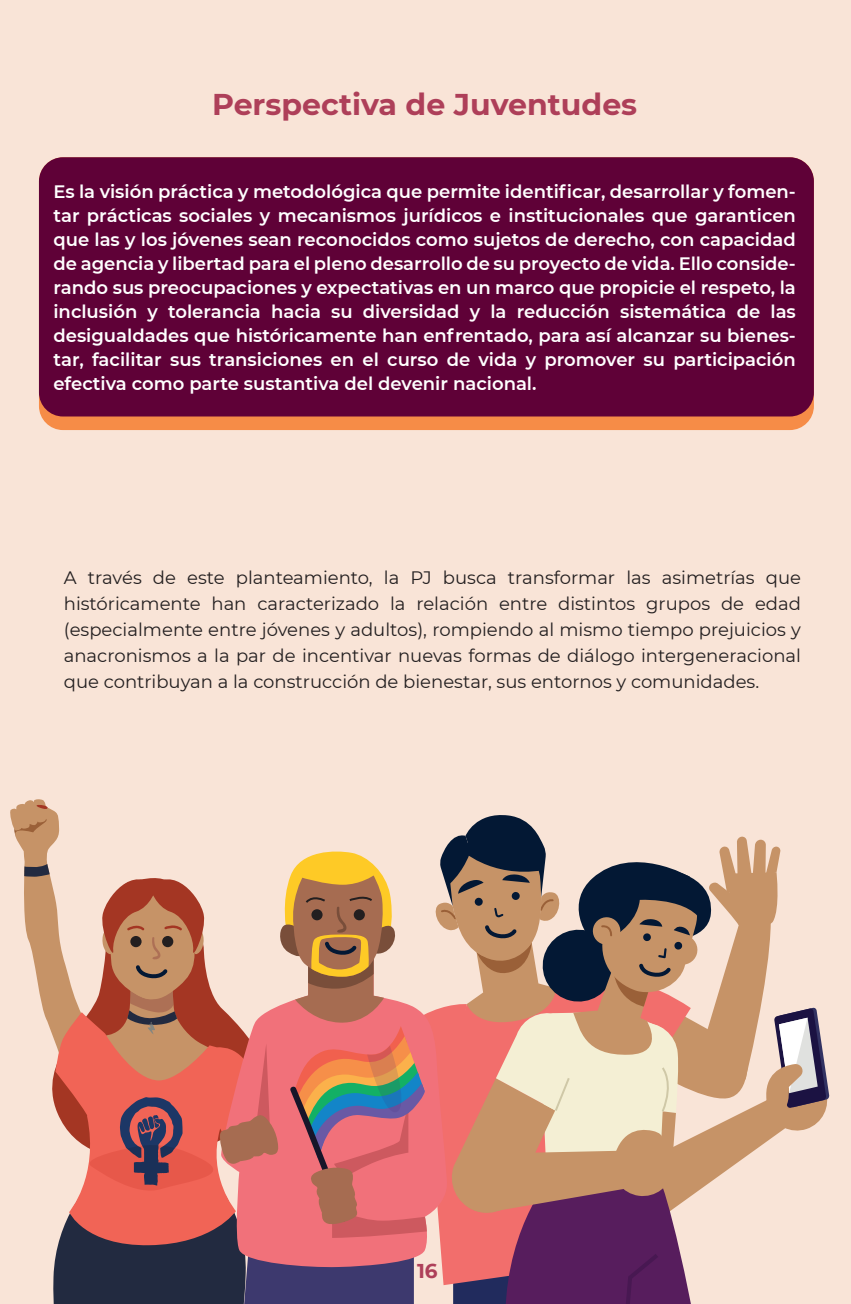
<style>
.page{position:relative;width:851px;height:1304px;background:#fff}
.page>*{position:absolute;margin:0;border:0;box-sizing:border-box;transform-origin:0 0}
.t1{font:700 30px "Montserrat";color:#ae3f59}
.t2{font:700 20px "Montserrat";color:#ae3f59}
.t3{font:600 18px/24px "Montserrat";color:#fff;text-align:justify}
.t4{font:18px/26px "Montserrat";color:#231f20;text-align:justify}
</style>
<div class="page">
<div style="left:0;top:0;width:850px;height:1304px;background:#f9e4d7"></div>
<div style="left:39px;top:157px;width:774px;height:273px;background:#f68c47;border-radius:24px"></div>
<div style="left:39px;top:157px;width:774px;height:259px;background:#5f0137;border-radius:24px"></div>
<svg style="left:10px;top:799px;width:820px;height:505px"></svg>
<h1 class="t1" style="left:212px;top:83px;width:426px">Perspectiva de Juventudes</h1>
<p class="t3" style="left:53px;top:179px;width:743px">Es la visión práctica y metodológica que permite identificar, desarrollar y fomen&shy;tar prácticas sociales y mecanismos jurídicos e institucionales que garanticen que las y los jóvenes sean reconocidos como sujetos de derecho, con capacidad de agencia y libertad para el pleno desarrollo de su proyecto de vida. Ello conside&shy;rando sus preocupaciones y expectativas en un marco que propicie el respeto, la inclusión y tolerancia hacia su diversidad y la reducción sistemática de las desigualdades que históricamente han enfrentado, para así alcanzar su bienes&shy;tar, facilitar sus transiciones en el curso de vida y promover su participación efectiva como parte sustantiva del devenir nacional.</p>
<p class="t4" style="left:64px;top:564px;width:738px">A través de este planteamiento, la PJ busca transformar las asimetrías que históricamente han caracterizado la relación entre distintos grupos de edad (especialmente entre jóvenes y adultos), rompiendo al mismo tiempo prejuicios y anacronismos a la par de incentivar nuevas formas de diálogo intergeneracional que contribuyan a la construcción de bienestar, sus entornos y comunidades.</p>
<p class="t2" style="left:417px;top:1256px;width:22px">16</p>
</div>
